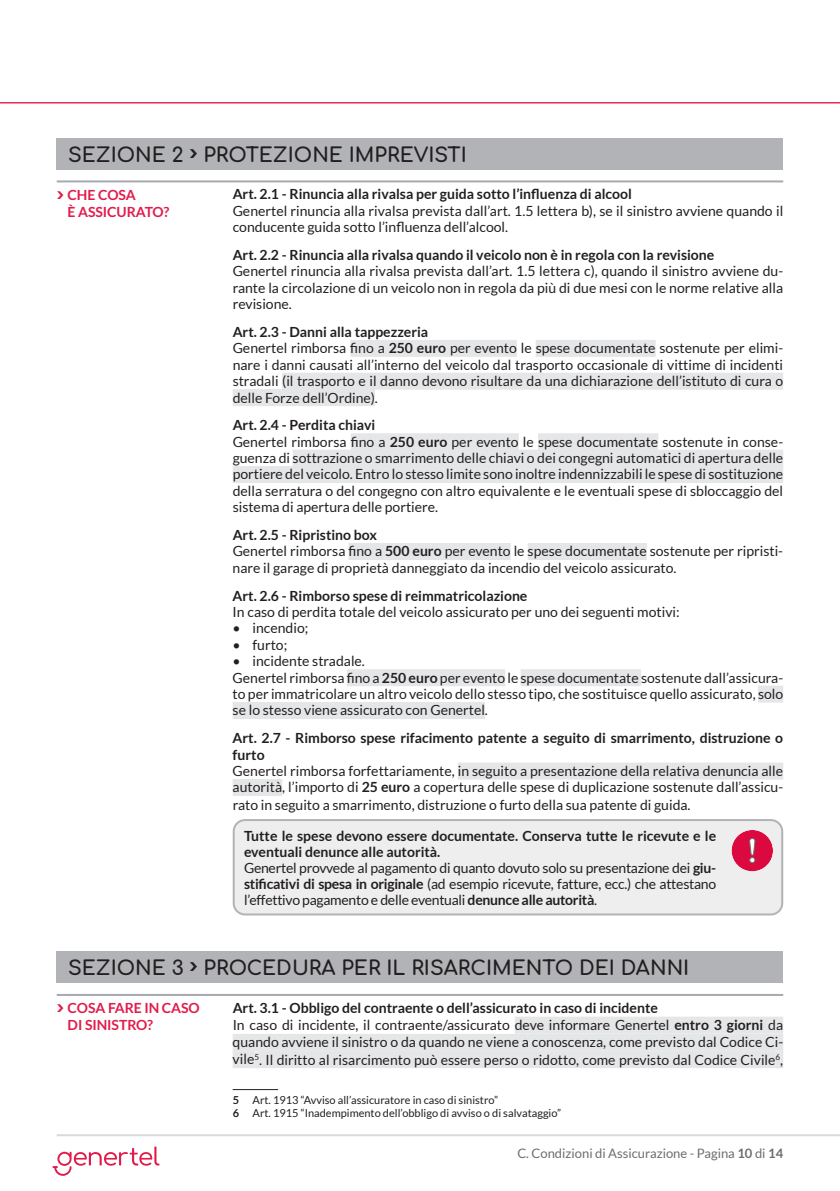
<style>
.page{position:relative;width:840px;height:1191px;background:#fff}
.page>*{position:absolute;margin:0;border:0;box-sizing:border-box;transform-origin:0 0}
.t1{font:20px "Comfortaa";color:#231f20}
.t2{font:14px/16.4px "Lato";color:#231f20}
.t3{font:700 14px/16px "Lato";color:#231f20}
.t4{font:700 14px/17px "Lato";letter-spacing:-.005em;color:#e11c4a}
.t5{font:13px "Lato";color:#6c6d70}
.t6{font:11px/13px "Lato";color:#231f20}
.s1{font-weight:700}
.s2{font-weight:400}
</style>
<div class="page">
<hr style="left:57px;top:1134px;width:782px;height:2px;background:#d6d9da">
<svg style="left:52px;top:1146px;width:107px;height:29px"></svg>
<hr style="left:0;top:102px;width:839px;height:1px;background:#e11c4a">
<hr style="left:57px;top:180px;width:725px;height:2px;background:#a8a9ad">
<div style="left:350px;top:340px;width:166px;height:17px;background:#e5e6e8"></div>
<div style="left:535px;top:340px;width:120px;height:17px;background:#e5e6e8"></div>
<div style="left:282px;top:373px;width:500px;height:17px;background:#e5e6e8"></div>
<div style="left:232px;top:389px;width:142px;height:17px;background:#e5e6e8"></div>
<div style="left:350px;top:433px;width:168px;height:17px;background:#e5e6e8"></div>
<div style="left:537px;top:433px;width:121px;height:17px;background:#e5e6e8"></div>
<div style="left:292px;top:449px;width:490px;height:17px;background:#e5e6e8"></div>
<div style="left:232px;top:466px;width:550px;height:17px;background:#e5e6e8"></div>
<div style="left:348px;top:543px;width:162px;height:17px;background:#e5e6e8"></div>
<div style="left:527px;top:543px;width:119px;height:17px;background:#e5e6e8"></div>
<div style="left:347px;top:669px;width:158px;height:17px;background:#e5e6e8"></div>
<div style="left:520px;top:669px;width:120px;height:17px;background:#e5e6e8"></div>
<div style="left:757px;top:685px;width:25px;height:17px;background:#e5e6e8"></div>
<div style="left:232px;top:702px;width:252px;height:17px;background:#e5e6e8"></div>
<div style="left:457px;top:762px;width:325px;height:17px;background:#e5e6e8"></div>
<div style="left:232px;top:779px;width:50px;height:17px;background:#e5e6e8"></div>
<hr style="left:57px;top:994px;width:725px;height:2px;background:#a8a9ad">
<div style="left:514px;top:1016px;width:268px;height:17px;background:#e5e6e8"></div>
<div style="left:232px;top:1033px;width:550px;height:17px;background:#e5e6e8"></div>
<div style="left:232px;top:1051px;width:22px;height:17px;background:#e5e6e8"></div>
<div style="left:254px;top:1051px;width:5px;height:17px;background:#e5e6e8"></div>
<div style="left:259px;top:1051px;width:516px;height:17px;background:#e5e6e8"></div>
<hr style="left:775px;top:1051px;width:4px;height:17px;background:#e5e6e8">
<hr style="left:779px;top:1051px;width:3px;height:17px;background:#e5e6e8">
<div style="left:57px;top:138px;width:725px;height:31px;background:#b2b3b7"></div>
<div style="left:233px;top:820px;width:548px;height:94px;background:#eeeeef;border-radius:11px"></div>
<div style="left:232px;top:819px;width:550px;height:96px;border:2px solid #b2b3b7;border-radius:11px"></div>
<div style="left:731px;top:830px;width:41px;height:41px;background:#db093f;border-radius:50%"></div>
<svg style="left:749px;top:838px;width:5px;height:26px"></svg>
<div style="left:57px;top:951px;width:725px;height:31px;background:#b2b3b7"></div>
<hr style="left:232px;top:1089px;width:46px;height:1px;background:#231f20">
<h1 class="t1" style="left:68px;top:136px;width:400px">SEZIONE 2 PROTEZIONE IMPREVISTI</h1>
<p class="t4" style="left:68px;top:186px;width:103px">CHE COSA<br>È ASSICURATO?</p>
<p class="t3" style="left:232px;top:186px;width:400px">Art. 2.1 - Rinuncia alla rivalsa per guida sotto l’influenza di alcool</p>
<p class="t2" style="left:232px;top:202px;width:551px">Genertel rinuncia alla rivalsa prevista dall’art. 1.5 lettera b), se il sinistro avviene quando il conducente guida sotto l’influenza dell’alcool.</p>
<p class="t3" style="left:232px;top:247px;width:483px">Art. 2.2 - Rinuncia alla rivalsa quando il veicolo non è in regola con la revisione</p>
<p class="t2" style="left:232px;top:263px;width:551px;text-align:justify">Genertel rinuncia alla rivalsa prevista dall’art. 1.5 lettera c), quando il sinistro avviene du&shy;rante la circolazione di un veicolo non in regola da più di due mesi con le norme relative alla revisione.</p>
<p class="t2" style="left:232px;top:323px;width:551px"><span class="s1">Art. 2.3 - Danni alla tappezzeria<br></span>Genertel rimborsa fino a <span class="s1">250 euro</span> per evento le spese documentate sostenute per elimi&shy;nare i danni causati all’interno del veicolo dal trasporto occasionale di vittime di incidenti stradali (il trasporto e il danno devono risultare da una dichiarazione dell’istituto di cura o delle Forze dell’Ordine).</p>
<p class="t2" style="left:232px;top:417px;width:551px"><span class="s1">Art. 2.4 - Perdita chiavi<br></span>Genertel rimborsa fino a <span class="s1">250 euro</span> per evento le spese documentate sostenute in conse&shy;guenza di sottrazione o smarrimento delle chiavi o dei congegni automatici di apertura delle portiere del veicolo. Entro lo stesso limite sono inoltre indennizzabili le spese di sostituzione della serratura o del congegno con altro equivalente e le eventuali spese di sbloccaggio del sistema di apertura delle portiere.</p>
<p class="t2" style="left:232px;top:526px;width:551px"><span class="s1">Art. 2.5 - Ripristino box<br></span>Genertel rimborsa fino a <span class="s1">500 euro</span> per evento le spese documentate sostenute per ripristi&shy;nare il garage di proprietà danneggiato da incendio del veicolo assicurato.</p>
<p class="t3" style="left:232px;top:587px;width:296px">Art. 2.6 - Rimborso spese di reimmatricolazione</p>
<p class="t2" style="left:232px;top:603px;width:448px">In caso di perdita totale del veicolo assicurato per uno dei seguenti motivi:</p>
<p class="t2" style="left:232px;top:620px;width:77px">• incendio;</p>
<p class="t2" style="left:232px;top:636px;width:56px">• furto;</p>
<p class="t2" style="left:232px;top:653px;width:551px">• incidente stradale.<br>Genertel rimborsa fino a <span class="s1">250 euro</span> per evento le spese documentate sostenute dall’assicura&shy;to per immatricolare un altro veicolo dello stesso tipo, che sostituisce quello assicurato, solo se lo stesso viene assicurato con Genertel.</p>
<p class="t3" style="left:232px;top:729px;width:551px">Art. 2.7 - Rimborso spese rifacimento patente a seguito di smarrimento, distruzione o furto</p>
<p class="t2" style="left:232px;top:762px;width:551px;text-align:justify">Genertel rimborsa forfettariamente, in seguito a presentazione della relativa denuncia alle autorità, l’importo di <span class="s1">25 euro</span> a copertura delle spese di duplicazione sostenute dall’assicu&shy;rato in seguito a smarrimento, distruzione o furto della sua patente di guida.</p>
<p class="t3" style="left:244px;top:828px;width:473px">Tutte le spese devono essere documentate. Conserva tutte le ricevute e le eventuali denunce alle autorità.<br><span class="s2">Genertel provvede al pagamento di quanto dovuto solo su presentazione dei</span> giu&shy;stificativi di spesa in originale <span class="s2">(ad esempio ricevute, fatture, ecc.) che attestano l’effettivo pagamento e delle eventuali</span> denunce alle autorità<span class="s2">.</span></p>
<h1 class="t1" style="left:68px;top:949px;width:622px">SEZIONE 3 PROCEDURA PER IL RISARCIMENTO DEI DANNI</h1>
<p class="t4" style="left:68px;top:999px;width:133px">COSA FARE IN CASO<br>DI SINISTRO?</p>
<p class="t2" style="left:232px;top:999px;width:551px;line-height:17.2px"><span class="s1">Art. 3.1 - Obbligo del contraente o dell’assicurato in caso di incidente<br></span>In caso di incidente, il contraente/assicurato deve informare Genertel <span class="s1">entro 3 giorni</span> da quando avviene il sinistro o da quando ne viene a conoscenza, come previsto dal Codice Ci&shy;vile<sup>5</sup>. Il diritto al risarcimento può essere perso o ridotto, come previsto dal Codice Civile<sup>6</sup>,</p>
<p class="t6" style="left:232px;top:1093px;width:330px"><span class="s1">5</span> Art. 1913 “Avviso all’assicuratore in caso di sinistro”<br><span class="s1">6</span> Art. 1915 “Inadempimento dell’obbligo di avviso o di salvataggio”</p>
<p class="t5" style="left:517px;top:1146px;width:267px">C. Condizioni di Assicurazione - Pagina <span class="s1">10</span> di <span class="s1">14</span></p>
</div>
